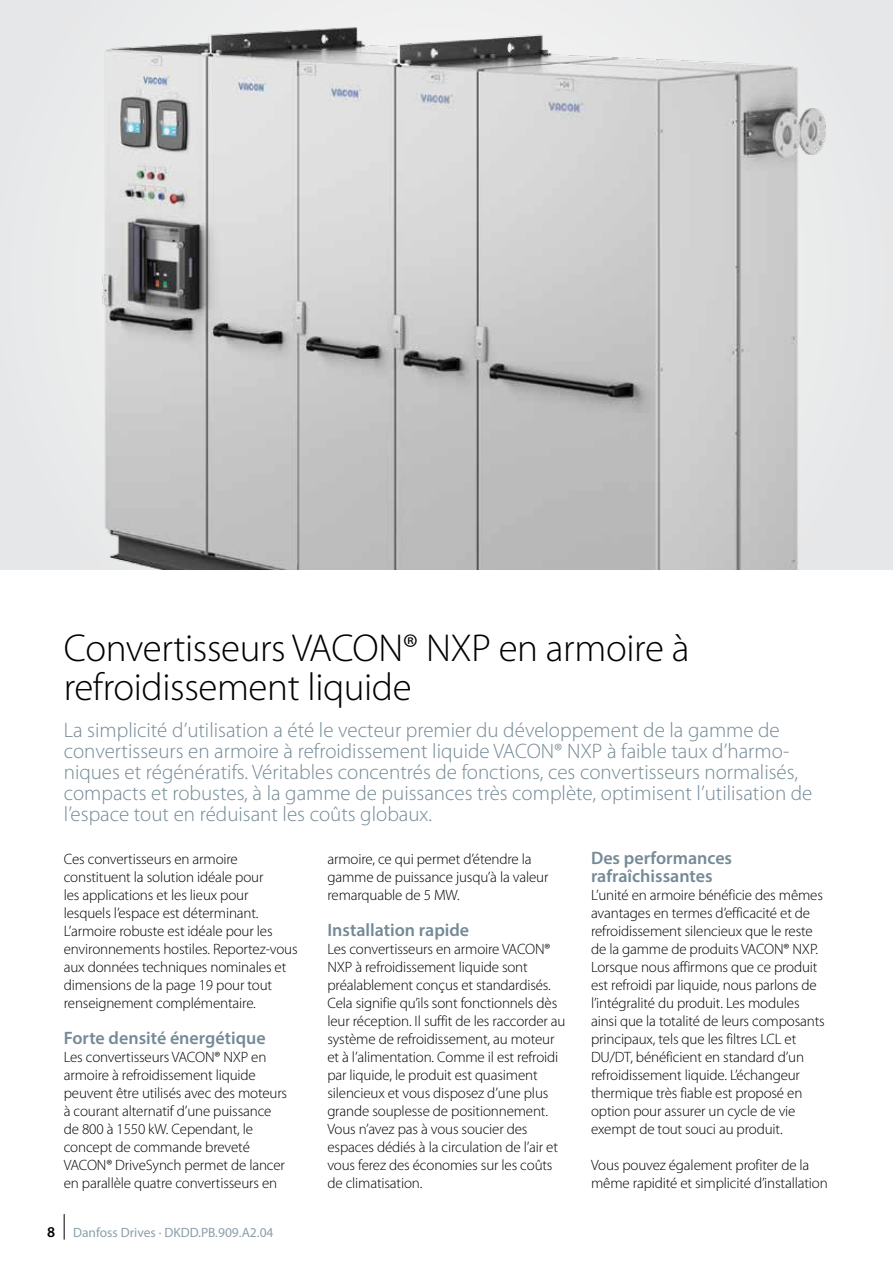
<style>
.page{position:relative;width:893px;height:1263px;background:#fff}
.page>*{position:absolute;margin:0;border:0;box-sizing:border-box;transform-origin:0 0}
.t1{font:300 39px/39px "Myriad Pro";letter-spacing:-.01em;color:#000}
.t2{font:300 21px/21px "Myriad Pro";color:#748a96}
.t3{font:600 18px/18px "Myriad Pro";color:#748a96}
.t4{font:300 15px/18px "Myriad Pro";letter-spacing:-.01em;color:#000}
.t5{font:13.5px "Myriad Pro";color:#8b9faa}
.s1{font-weight:600;font-size:15px;color:#000}
</style>
<div class="page">
<img style="left:0;top:0;width:893px;height:570px">
<svg style="left:64px;top:1214px;width:1px;height:25px"></svg>
<h1 class="t1" style="left:64px;top:629px;width:627px">Convertisseurs VACON® NXP en armoire à refroidissement liquide</h1>
<p class="t2" style="left:64px;top:720px;width:750px">La simplicité d’utilisation a été le vecteur premier du développement de la gamme de convertisseurs en armoire à refroidissement liquide VACON® NXP à faible taux d’harmo&shy;niques et régénératifs. Véritables concentrés de fonctions, ces convertisseurs normalisés, compacts et robustes, à la gamme de puissances très complète, optimisent l’utilisation de l’espace tout en réduisant les coûts globaux.</p>
<p class="t4" style="left:64px;top:850px;width:235px">Ces convertisseurs en armoire constituent la solution idéale pour<br>les applications et les lieux pour lesquels l’espace est déterminant.<br>L’armoire robuste est idéale pour les environnements hostiles. Reportez-vous aux données techniques nominales et dimensions de la page 19 pour tout renseignement complémentaire.</p>
<p class="t3" style="left:64px;top:1029px;width:203px">Forte densité énergétique</p>
<p class="t4" style="left:64px;top:1048px;width:225px">Les convertisseurs VACON® NXP en armoire à refroidissement liquide peuvent être utilisés avec des moteurs à courant alternatif d’une puissance de 800 à 1550 kW. Cependant, le concept de commande breveté VACON® DriveSynch permet de lancer en parallèle quatre convertisseurs en</p>
<p class="t3" style="left:591px;top:849px;width:143px">Des performances rafraîchissantes</p>
<p class="t4" style="left:591px;top:886px;width:235px">L’unité en armoire bénéficie des mêmes avantages en termes d’efficacité et de refroidissement silencieux que le reste de la gamme de produits VACON® NXP.<br>Lorsque nous affirmons que ce produit est refroidi par liquide, nous parlons de l’intégralité du produit. Les modules ainsi que la totalité de leurs composants principaux, tels que les filtres LCL et DU/DT, bénéficient en standard d’un refroidissement liquide. L’échangeur thermique très fiable est proposé en option pour assurer un cycle de vie exempt de tout souci au produit.</p>
<p class="t4" style="left:591px;top:1156px;width:238px">Vous pouvez également profiter de la même rapidité et simplicité d’installation</p>
<p class="t4" style="left:327px;top:850px;width:223px">armoire, ce qui permet d’étendre la gamme de puissance jusqu’à la valeur remarquable de 5 MW.</p>
<p class="t3" style="left:327px;top:921px;width:143px">Installation rapide</p>
<p class="t4" style="left:327px;top:940px;width:240px">Les convertisseurs en armoire VACON® NXP à refroidissement liquide sont préalablement conçus et standardisés.<br>Cela signifie qu’ils sont fonctionnels dès leur réception. Il suffit de les raccorder au système de refroidissement, au moteur et à l’alimentation. Comme il est refroidi par liquide, le produit est quasiment silencieux et vous disposez d’une plus grande souplesse de positionnement.<br>Vous n’avez pas à vous soucier des espaces dédiés à la circulation de l’air et vous ferez des économies sur les coûts de climatisation.</p>
<p class="t5" style="left:47px;top:1224px;width:228px"><span class="s1">8</span> Danfoss Drives · DKDD.PB.909.A2.04</p>
</div>
